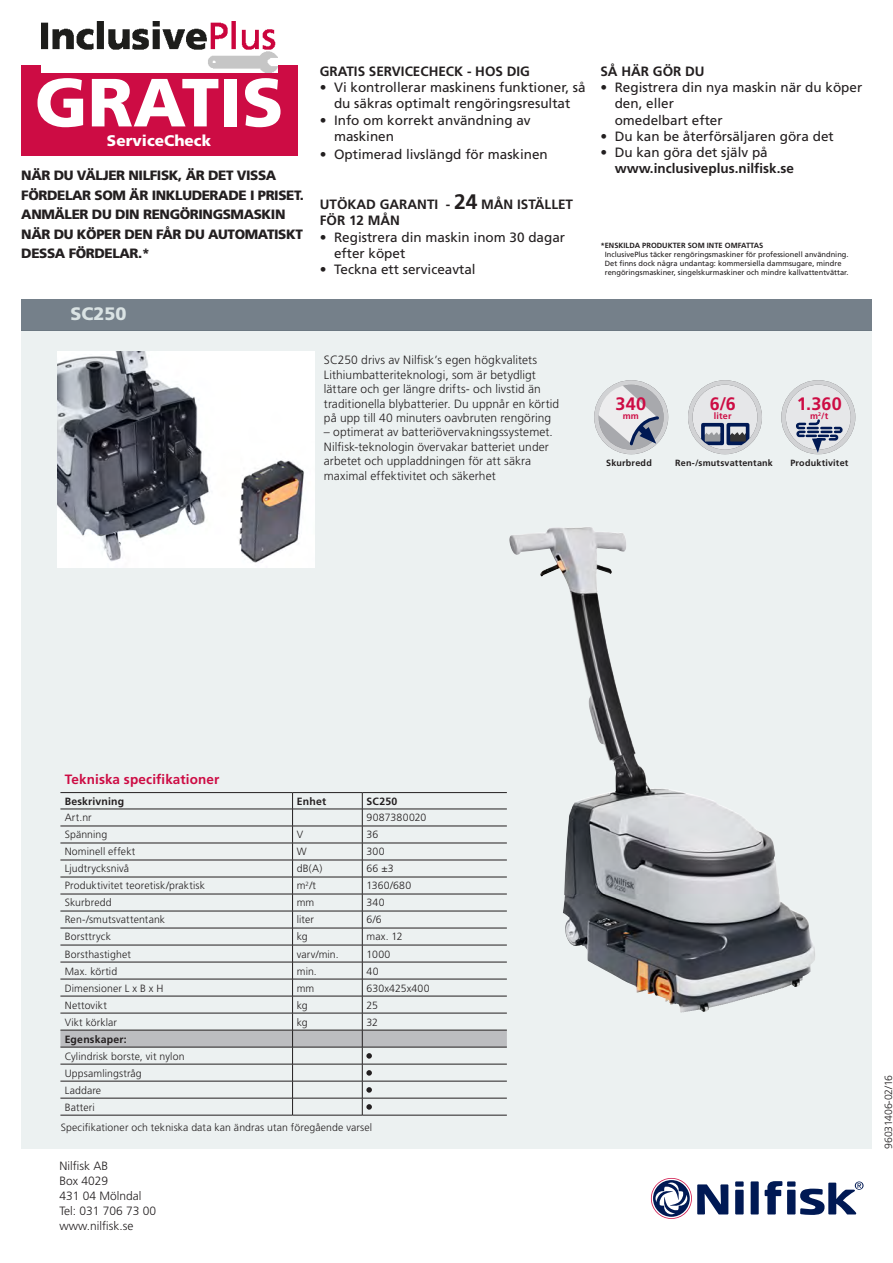
<style>
.page{position:relative;width:893px;height:1263px;background:#fff}
.page>*{position:absolute;margin:0;border:0;box-sizing:border-box;transform-origin:0 0}
.t1{font:900 68.1px "Frutiger LT Std";color:#fff}
.t2{font:700 18px "Frutiger LT Std";letter-spacing:.01em;color:#cd0c44}
.t3{font:900 18px "Frutiger LT Std";color:#dae3e4}
.t4{font:900 15.3px "Frutiger LT Std";color:#fff}
.t5{font:13.5px/16.2px "Frutiger LT Std";color:#231f20}
.t6{font:900 13.5px/19.5px "Frutiger LT Std";letter-spacing:-.03em;color:#231f20}
.t7{font:700 13.5px/16.2px "Frutiger LT Std";color:#231f20}
.N_SUBHEAD_9_12{font:700 13.5px "Frutiger LT Std";letter-spacing:.01em;color:#cd0c44}
.N_Caption_7_9_5{font:300 12px/14.4px "Frutiger LT Std";letter-spacing:.005em;color:#231f20}
.N_Notes_7_9_5{font:300 10.5px "Frutiger LT Std";letter-spacing:.01em;color:#231f20}
.N_Notes_7_9_5-2{font:700 10.5px "Frutiger LT Std";letter-spacing:.015em;color:#231f20}
.Billedtekst{font:300 10.5px "Frutiger LT Std";letter-spacing:-.02em;color:#231f20}
.t8{font:700 9px "Frutiger LT Std";letter-spacing:.02em;color:#231f20}
.t9{font:700 9px "Frutiger LT Std";letter-spacing:.02em;color:#cd0c44}
.t10{font:7.5px/9px "Frutiger LT Std";color:#231f20}
.s1{font-size:21px}
.s2{font-weight:400}
.s3{font-weight:900}
.s4{font-weight:700}
</style>
<div class="page">
<div style="left:21px;top:330px;width:851px;height:818px;background:#ecf1f1"></div>
<div style="left:751px;top:1181px;width:8px;height:33px;background:#001954"></div>
<div style="left:735px;top:1190px;width:9px;height:24px;background:#001954"></div>
<div style="left:787px;top:1190px;width:8px;height:24px;background:#001954"></div>
<div style="left:735px;top:1181px;width:9px;height:5px;background:#001954"></div>
<div style="left:787px;top:1181px;width:8px;height:5px;background:#001954"></div>
<svg style="left:765px;top:1181px;width:17px;height:33px"></svg>
<svg style="left:651px;top:1178px;width:77px;height:41px"></svg>
<svg style="left:800px;top:1181px;width:63px;height:34px"></svg>
<img style="left:58px;top:352px;width:256px;height:215px">
<img style="left:509px;top:527px;width:157px;height:474px">
<div style="left:21px;top:299px;width:851px;height:31px;background:#75808a"></div>
<hr style="left:60px;top:1115px;width:233px;height:1px;background:#231f20">
<hr style="left:293px;top:1115px;width:69px;height:1px;background:#231f20">
<hr style="left:362px;top:1115px;width:145px;height:1px;background:#231f20">
<hr style="left:60px;top:792px;width:233px;height:1px;background:#231f20">
<hr style="left:293px;top:792px;width:69px;height:1px;background:#231f20">
<hr style="left:362px;top:792px;width:145px;height:1px;background:#231f20">
<svg style="left:60px;top:793px;width:447px;height:322px;background:#dde1e1"></svg>
<div style="left:690px;top:382px;width:70px;height:70px;background:#e6e7e9;border-radius:50%"></div>
<svg style="left:706px;top:432px;width:13px;height:8px"></svg>
<svg style="left:731px;top:432px;width:13px;height:8px"></svg>
<div style="left:701px;top:423px;width:23px;height:22px;border:4px solid #001954"></div>
<div style="left:726px;top:423px;width:23px;height:22px;border:4px solid #001954"></div>
<div style="left:688px;top:380px;width:74px;height:74px;border:5px solid #d1d2d4;border-radius:50%"></div>
<div style="left:594px;top:380px;width:74px;height:74px;border:5px solid #d1d2d4;border-radius:50%"></div>
<svg style="left:598px;top:385px;width:63px;height:62px;background:#c1c4ca"></svg>
<div style="left:784px;top:382px;width:69px;height:70px;background:#e6e7e9;border-radius:50%"></div>
<div style="left:781px;top:380px;width:74px;height:74px;border:5px solid #d1d2d4;border-radius:50%"></div>
<svg style="left:795px;top:419px;width:49px;height:34px"></svg>
<div style="left:21px;top:66px;width:277px;height:90px;background:#cd0c44"></div>
<img style="left:41px;top:21px;width:236px;height:51px">
<p class="t1" style="left:35px;top:61px;width:250px">GRATIS</p>
<p class="t4" style="left:107px;top:132px;width:106px">ServiceCheck</p>
<p class="t6" style="left:21px;top:166px;width:284px">NÄR DU VÄLJER NILFISK, ÄR DET VISSA<br>FÖRDELAR SOM ÄR INKLUDERADE I PRISET.<br>ANMÄLER DU DIN RENGÖRINGSMASKIN<br>NÄR DU KÖPER DEN FÅR DU AUTOMATISKT<br>DESSA FÖRDELAR.*</p>
<p class="t3" style="left:71px;top:303px;width:58px">SC250</p>
<p class="t7" style="left:320px;top:63px;width:212px">GRATIS SERVICECHECK - HOS DIG</p>
<p class="t5" style="left:320px;top:80px;width:267px;text-align:center">• Vi kontrollerar maskinens funktioner, så du säkras optimalt rengöringsresultat</p>
<p class="t5" style="left:334px;top:112px;width:198px;text-indent:-14px">• Info om korrekt användning av maskinen</p>
<p class="t5" style="left:320px;top:146px;width:230px">• Optimerad livslängd för maskinen</p>
<p class="t7" style="left:320px;top:196px;width:255px">UTÖKAD GARANTI - <span class="s1">24</span> MÅN ISTÄLLET<br>FÖR 12 MÅN</p>
<p class="t5" style="left:334px;top:229px;width:233px;text-indent:-14px">• Registrera din maskin inom 30 dagar efter köpet</p>
<p class="t5" style="left:320px;top:261px;width:157px">• Teckna ett serviceavtal</p>
<p class="t7" style="left:600px;top:63px;width:106px">SÅ HÄR GÖR DU</p>
<p class="t5" style="left:615px;top:80px;width:249px;text-indent:-14px">• Registrera din nya maskin när du köper den, eller<br>omedelbart efter</p>
<p class="t5" style="left:600px;top:128px;width:235px">• Du kan be återförsäljaren göra det</p>
<p class="t7" style="left:615px;top:144px;width:181px;text-indent:-14px"><span class="s2">• Du kan göra det själv på </span>www.inclusiveplus.nilfisk.se</p>
<p class="t10" style="left:605px;top:241px;width:245px;text-indent:-4px"><span class="s3">*</span><span class="s4">ENSKILDA PRODUKTER SOM INTE OMFATTAS<br></span>InclusivePlus täcker rengöringsmaskiner för professionell användning.<br>Det finns dock några undantag: kommersiella dammsugare, mindre rengöringsmaskiner, singelskurmaskiner och mindre kallvattentvättar.</p>
<p class="N_Caption_7_9_5" style="left:324px;top:353px;width:215px">SC250 drivs av Nilfisk’s egen högkvalitets</p>
<p class="N_Caption_7_9_5" style="left:324px;top:367px;width:237px">Lithiumbatteriteknologi, som är betydligt lättare och ger längre drifts- och livstid än traditionella blybatterier. Du uppnår en körtid på upp till 40 minuters oavbruten rengöring</p>
<p class="N_Caption_7_9_5" style="left:324px;top:425px;width:231px">– optimerat av batteriövervakningssystemet.<br>Nilfisk-teknologin övervakar batteriet under</p>
<p class="N_Caption_7_9_5" style="left:324px;top:454px;width:209px">arbetet och uppladdningen för att säkra</p>
<p class="N_Caption_7_9_5" style="left:324px;top:468px;width:173px">maximal effektivitet och säkerhet</p>
<p class="t2" style="left:615px;top:393px;width:32px">340</p>
<p class="t9" style="left:623px;top:410px;width:18px">mm</p>
<p class="t8" style="left:606px;top:457px;width:47px">Skurbredd</p>
<p class="t2" style="left:710px;top:393px;width:28px">6/6</p>
<p class="t9" style="left:714px;top:410px;width:19px">liter</p>
<p class="t8" style="left:675px;top:457px;width:99px">Ren-/smutsvattentank</p>
<p class="t2" style="left:797px;top:393px;width:47px">1.360</p>
<p class="t9" style="left:810px;top:410px;width:20px">m<sup>2</sup>/t</p>
<p class="t8" style="left:790px;top:457px;width:59px">Produktivitet</p>
<p class="N_SUBHEAD_9_12" style="left:65px;top:771px;width:156px">Tekniska specifikationer</p>
<p class="N_Notes_7_9_5-2" style="left:65px;top:795px;width:61px">Beskrivning</p>
<p class="N_Notes_7_9_5-2" style="left:297px;top:795px;width:31px">Enhet</p>
<p class="N_Notes_7_9_5-2" style="left:367px;top:795px;width:32px">SC250</p>
<p class="N_Notes_7_9_5" style="left:65px;top:812px;width:29px">Art.nr</p>
<p class="N_Notes_7_9_5" style="left:367px;top:812px;width:61px">9087380020</p>
<p class="N_Notes_7_9_5" style="left:65px;top:829px;width:44px">Spänning</p>
<p class="N_Notes_7_9_5" style="left:297px;top:829px;width:8px">V</p>
<p class="N_Notes_7_9_5" style="left:367px;top:829px;width:13px">36</p>
<p class="N_Notes_7_9_5" style="left:65px;top:846px;width:72px">Nominell effekt</p>
<p class="N_Notes_7_9_5" style="left:297px;top:846px;width:11px">W</p>
<p class="N_Notes_7_9_5" style="left:367px;top:846px;width:20px">300</p>
<p class="N_Notes_7_9_5" style="left:65px;top:863px;width:66px">Ljudtrycksnivå</p>
<p class="N_Notes_7_9_5" style="left:297px;top:863px;width:27px">dB(A)</p>
<p class="N_Notes_7_9_5" style="left:367px;top:863px;width:29px">66 ±3</p>
<p class="N_Notes_7_9_5" style="left:65px;top:880px;width:142px">Produktivitet teoretisk/praktisk</p>
<p class="N_Notes_7_9_5" style="left:297px;top:880px;width:21px">m<sup>2</sup>/t</p>
<p class="N_Notes_7_9_5" style="left:367px;top:880px;width:46px">1360/680</p>
<p class="N_Notes_7_9_5" style="left:65px;top:897px;width:48px">Skurbredd</p>
<p class="N_Notes_7_9_5" style="left:297px;top:897px;width:19px">mm</p>
<p class="N_Notes_7_9_5" style="left:367px;top:897px;width:20px">340</p>
<p class="N_Notes_7_9_5" style="left:65px;top:914px;width:102px">Ren-/smutsvattentank</p>
<p class="N_Notes_7_9_5" style="left:297px;top:914px;width:19px">liter</p>
<p class="N_Notes_7_9_5" style="left:367px;top:914px;width:17px">6/6</p>
<p class="N_Notes_7_9_5" style="left:65px;top:931px;width:48px">Borsttryck</p>
<p class="N_Notes_7_9_5" style="left:297px;top:931px;width:12px">kg</p>
<p class="N_Notes_7_9_5" style="left:367px;top:931px;width:38px">max. 12</p>
<p class="N_Notes_7_9_5" style="left:65px;top:948px;width:68px">Borsthastighet</p>
<p class="N_Notes_7_9_5" style="left:297px;top:948px;width:43px">varv/min.</p>
<p class="N_Notes_7_9_5" style="left:367px;top:948px;width:25px">1000</p>
<p class="N_Notes_7_9_5" style="left:65px;top:965px;width:54px">Max. körtid</p>
<p class="N_Notes_7_9_5" style="left:297px;top:965px;width:22px">min.</p>
<p class="N_Notes_7_9_5" style="left:367px;top:965px;width:14px">40</p>
<p class="N_Notes_7_9_5" style="left:65px;top:982px;width:100px">Dimensioner L x B x H</p>
<p class="N_Notes_7_9_5" style="left:297px;top:982px;width:19px">mm</p>
<p class="N_Notes_7_9_5" style="left:367px;top:982px;width:65px">630x425x400</p>
<p class="N_Notes_7_9_5" style="left:65px;top:999px;width:44px">Nettovikt</p>
<p class="N_Notes_7_9_5" style="left:297px;top:999px;width:12px">kg</p>
<p class="N_Notes_7_9_5" style="left:367px;top:999px;width:13px">25</p>
<p class="N_Notes_7_9_5" style="left:65px;top:1016px;width:54px">Vikt körklar</p>
<p class="N_Notes_7_9_5" style="left:297px;top:1016px;width:12px">kg</p>
<p class="N_Notes_7_9_5" style="left:367px;top:1016px;width:13px">32</p>
<p class="N_Notes_7_9_5-2" style="left:65px;top:1033px;width:64px">Egenskaper:</p>
<p class="N_Notes_7_9_5" style="left:65px;top:1050px;width:121px">Cylindrisk borste, vit nylon</p>
<p class="N_Notes_7_9_5" style="left:367px;top:1050px;width:7px">•</p>
<p class="N_Notes_7_9_5" style="left:65px;top:1067px;width:79px">Uppsamlingstråg</p>
<p class="N_Notes_7_9_5" style="left:367px;top:1067px;width:7px">•</p>
<p class="N_Notes_7_9_5" style="left:65px;top:1084px;width:38px">Laddare</p>
<p class="N_Notes_7_9_5" style="left:367px;top:1084px;width:7px">•</p>
<p class="N_Notes_7_9_5" style="left:65px;top:1101px;width:32px">Batteri</p>
<p class="N_Notes_7_9_5" style="left:367px;top:1101px;width:7px">•</p>
<p class="N_Notes_7_9_5" style="left:61px;top:1121px;width:313px">Specifikationer och tekniska data kan ändras utan föregående varsel</p>
<p class="N_Caption_7_9_5" style="left:60px;top:1159px;width:50px">Nilfisk AB</p>
<p class="N_Caption_7_9_5" style="left:60px;top:1174px;width:50px">Box 4029</p>
<p class="N_Caption_7_9_5" style="left:60px;top:1189px;width:84px">431 04 Mölndal</p>
<p class="N_Caption_7_9_5" style="left:60px;top:1204px;width:98px">Tel: 031 706 73 00</p>
<p class="N_Caption_7_9_5" style="left:60px;top:1219px;width:76px">www.nilfisk.se</p>
<p class="Billedtekst" style="left:882px;top:1149px;width:75px;rotate:-90deg">96031406-02/16</p>
</div>
